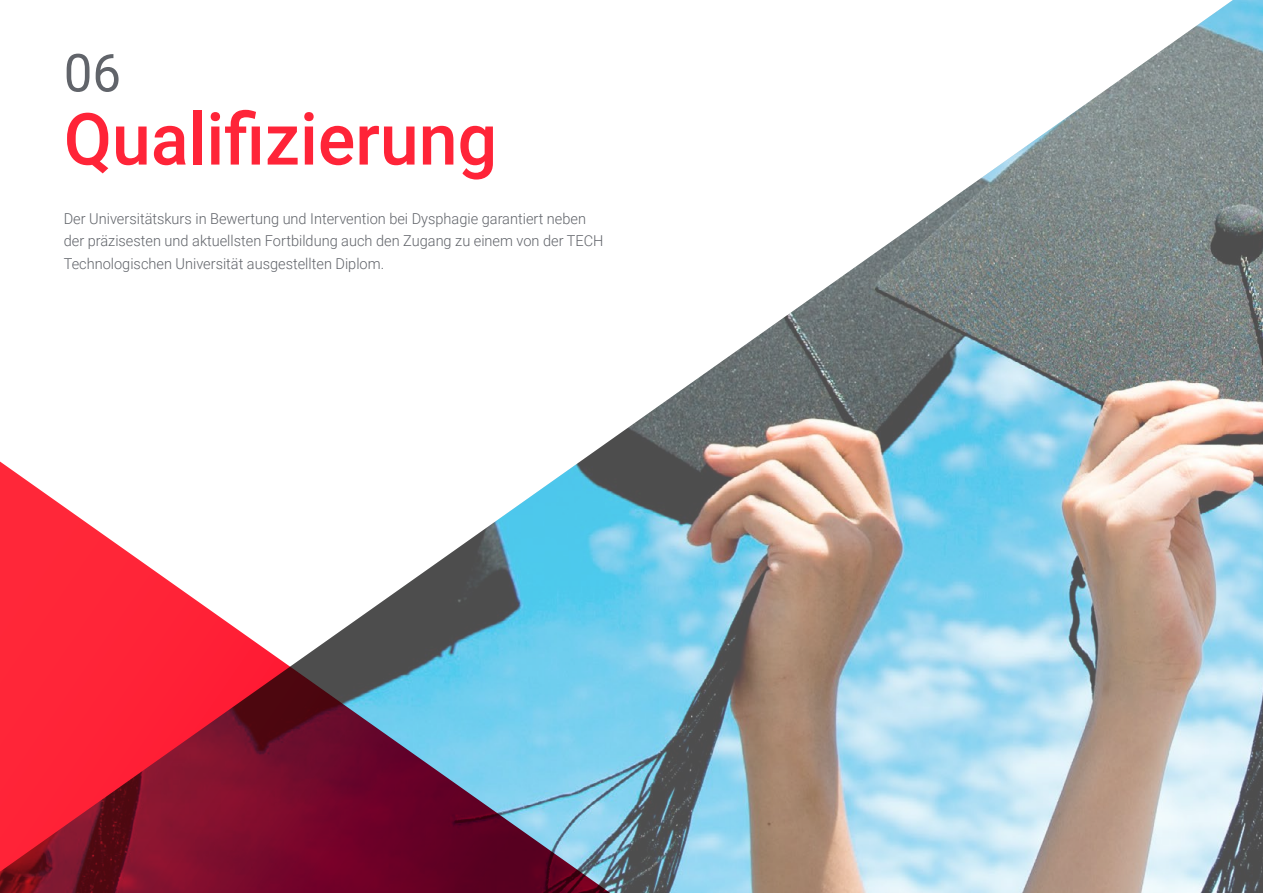
<style>
.page{position:relative;width:1263px;height:893px;background:#fff}
.page>*{position:absolute;margin:0;border:0;box-sizing:border-box;transform-origin:0 0}
.t1{font:500 72px "Roboto";color:#ff2438}
.t2{font:52.5px "Roboto";color:#61646a}
.t3{font:300 15px/22.5px "Roboto";color:#61646a}
</style>
<div class="page">
<img style="left:602px;top:0;width:661px;height:893px">
<svg style="left:0;top:446px;width:640px;height:447px"></svg>
<h2 class="t2" style="left:64px;top:36px;width:59px">06</h2>
<h1 class="t1" style="left:64px;top:89px;width:435px">Qualifizierung</h1>
<p class="t3" style="left:64px;top:207px;width:541px">Der Universitätskurs in Bewertung und Intervention bei Dysphagie garantiert neben der präzisesten und aktuellsten Fortbildung auch den Zugang zu einem von der TECH<br>Technologischen Universität ausgestellten Diplom.</p>
</div>
